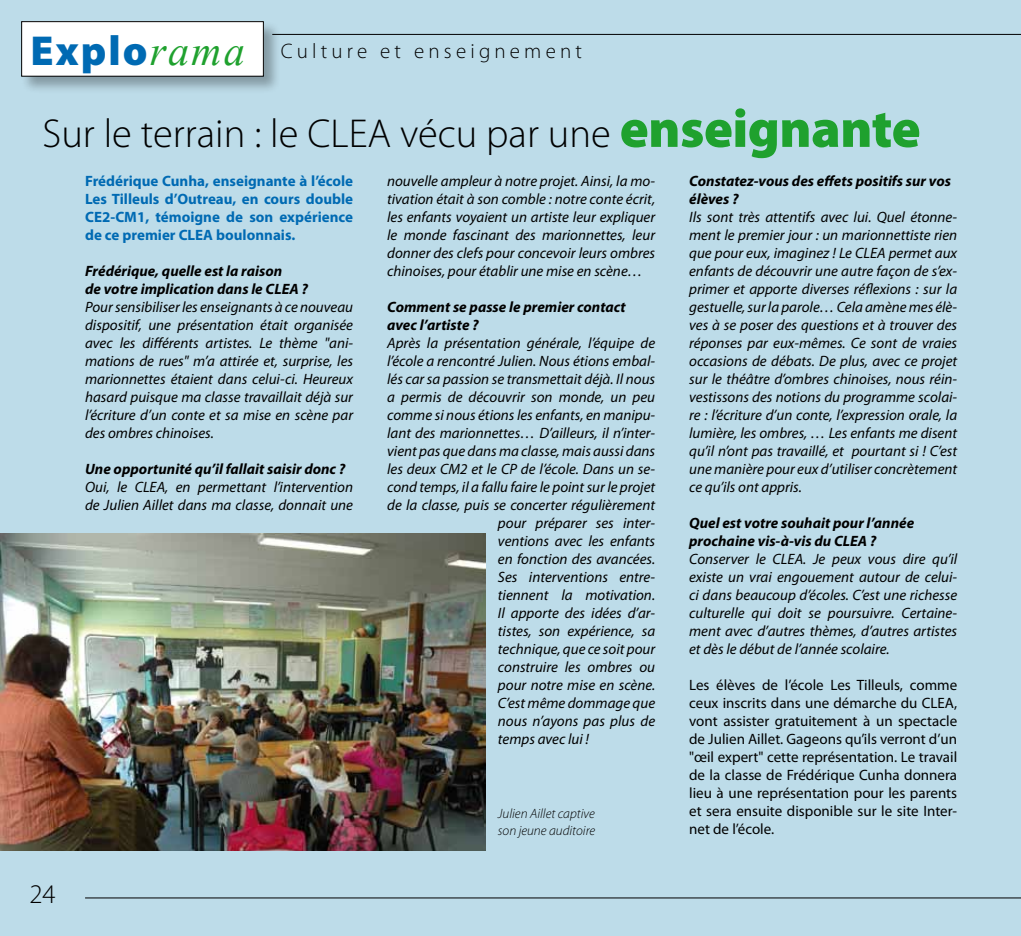
<style>
.page{position:relative;width:1021px;height:936px;background:#fff}
.page>*{position:absolute;margin:0;border:0;box-sizing:border-box;transform-origin:0 0}
.t1{font:300 40.5px "Myriad Pro";color:#000}
.t2{font:300 27px "Myriad Pro";color:#000}
.t3{font:300 21px "Myriad Pro";letter-spacing:.2em;color:#000}
.t4{font:italic 15px/18px "Myriad Pro";color:#000;text-align:justify}
.t5{font:15px/18px "Myriad Pro";color:#000;text-align:justify}
.t6{font:italic 700 15px/18px "Myriad Pro";color:#000}
.t7{font:700 15px/18px "Myriad Pro";color:#006ab3;text-align:justify}
.t8{font:italic 300 13.5px/16.5px "Myriad Pro";color:#000}
.s1{font-weight:900;font-size:42px;color:#006ab3}
.s2{font-family:"Times New Roman";font-weight:400;font-style:italic;font-size:42px;color:#1fa12e}
.s3{font-weight:900;font-size:54px;color:#1fa12e}
</style>
<div class="page">
<div style="left:0;top:0;width:1020px;height:935px;background:#bddce9"></div>
<hr style="left:85px;top:897px;width:935px;height:1px;background:#000">
<img style="left:0;top:533px;width:485px;height:317px">
<hr style="left:272px;top:34px;width:748px;height:1px;background:#000">
<div style="left:20px;top:20px;width:261px;height:74px;background:#000;opacity:.3"></div>
<div style="left:22px;top:22px;width:241px;height:54px;background:#fff"></div>
<div style="left:21px;top:21px;width:243px;height:56px;border:1px solid #000"></div>
<h3 class="t3" style="left:31px;top:39px;width:553px"><span class="s1">Explo</span><span class="s2">rama</span> Culture et enseignement</h3>
<h1 class="t1" style="left:43px;top:109px;width:879px">Sur le terrain : le CLEA vécu par une <span class="s3">enseignante</span></h1>
<p class="t7" style="left:85px;top:171px;width:269px">Frédérique Cunha, enseignante à l’école Les Tilleuls d’Outreau, en cours double CE2-CM1, témoigne de son expérience de ce premier CLEA boulonnais.</p>
<p class="t6" style="left:85px;top:261px;width:224px">Frédérique, quelle est la raison<br>de votre implication dans le CLEA ?</p>
<p class="t4" style="left:85px;top:297px;width:269px">Pour sensibiliser les enseignants à ce nouveau dispositif, une présentation était organisée avec les différents artistes. Le thème "ani&shy;mations de rues" m’a attirée et, surprise, les marionnettes étaient dans celui-ci. Heureux hasard puisque ma classe travaillait déjà sur l’écriture d’un conte et sa mise en scène par des ombres chinoises.</p>
<p class="t6" style="left:85px;top:459px;width:262px">Une opportunité qu’il fallait saisir donc ?</p>
<p class="t4" style="left:85px;top:477px;width:269px">Oui, le CLEA, en permettant l’intervention de Julien Aillet dans ma classe, donnait une</p>
<p class="t6" style="left:689px;top:171px;width:263px">Constatez-vous des effets positifs sur vos élèves ?</p>
<p class="t4" style="left:689px;top:207px;width:269px">Ils sont très attentifs avec lui. Quel étonne&shy;ment le premier jour : un marionnettiste rien que pour eux, imaginez ! Le CLEA permet aux enfants de découvrir une autre façon de s’ex&shy;primer et apporte diverses réflexions : sur la gestuelle, sur la parole… Cela amène mes élè&shy;ves à se poser des questions et à trouver des réponses par eux-mêmes. Ce sont de vraies occasions de débats. De plus, avec ce projet sur le théâtre d’ombres chinoises, nous réin&shy;vestissons des notions du programme scolai&shy;re : l’écriture d’un conte, l’expression orale, la lumière, les ombres, … Les enfants me disent qu’il n’ont pas travaillé, et pourtant si ! C’est une manière pour eux d’utiliser concrètement ce qu’ils ont appris.</p>
<p class="t6" style="left:689px;top:513px;width:226px">Quel est votre souhait pour l’année prochaine vis-à-vis du CLEA ?</p>
<p class="t4" style="left:689px;top:549px;width:269px">Conserver le CLEA. Je peux vous dire qu’il existe un vrai engouement autour de celui&shy;ci dans beaucoup d’écoles. C’est une richesse culturelle qui doit se poursuivre. Certaine&shy;ment avec d’autres thèmes, d’autres artistes et dès le début de l’année scolaire.</p>
<p class="t5" style="left:689px;top:675px;width:269px">Les élèves de l’école Les Tilleuls, comme ceux inscrits dans une démarche du CLEA, vont assister gratuitement à un spectacle de Julien Aillet. Gageons qu’ils verront d’un "œil expert" cette représentation. Le travail de la classe de Frédérique Cunha donnera lieu à une représentation pour les parents et sera ensuite disponible sur le site Inter&shy;net de l’école.</p>
<p class="t4" style="left:387px;top:171px;width:269px">nouvelle ampleur à notre projet. Ainsi, la mo&shy;tivation était à son comble : notre conte écrit, les enfants voyaient un artiste leur expliquer le monde fascinant des marionnettes, leur donner des clefs pour concevoir leurs ombres chinoises, pour établir une mise en scène…</p>
<p class="t6" style="left:387px;top:297px;width:240px">Comment se passe le premier contact avec l’artiste ?</p>
<p class="t4" style="left:387px;top:333px;width:269px">Après la présentation générale, l’équipe de</p>
<p class="t4" style="left:387px;top:351px;width:269px">l’école a rencontré Julien. Nous étions embal-</p>
<p class="t4" style="left:387px;top:369px;width:269px">lés car sa passion se transmettait déjà. Il nous</p>
<p class="t4" style="left:387px;top:387px;width:269px">a permis de découvrir son monde, un peu</p>
<p class="t4" style="left:387px;top:405px;width:269px">comme si nous étions les enfants, en manipu-</p>
<p class="t4" style="left:387px;top:423px;width:269px">lant des marionnettes… D’ailleurs, il n’inter-</p>
<p class="t4" style="left:387px;top:441px;width:269px">vient pas que dans ma classe, mais aussi dans</p>
<p class="t4" style="left:387px;top:459px;width:269px">les deux CM2 et le CP de l’école. Dans un se-</p>
<p class="t4" style="left:387px;top:477px;width:269px">cond temps, il a fallu faire le point sur le projet</p>
<p class="t4" style="left:387px;top:495px;width:269px">de la classe, puis se concerter régulièrement</p>
<p class="t4" style="left:498px;top:513px;width:159px">pour préparer ses inter-</p>
<p class="t4" style="left:498px;top:531px;width:159px">ventions avec les enfants</p>
<p class="t4" style="left:498px;top:549px;width:159px">en fonction des avancées.</p>
<p class="t4" style="left:498px;top:567px;width:159px">Ses interventions entre-</p>
<p class="t4" style="left:498px;top:585px;width:159px">tiennent la motivation.</p>
<p class="t4" style="left:498px;top:603px;width:159px">Il apporte des idées d’ar-</p>
<p class="t4" style="left:498px;top:621px;width:159px">tistes, son expérience, sa</p>
<p class="t4" style="left:498px;top:639px;width:159px">technique, que ce soit pour</p>
<p class="t4" style="left:498px;top:657px;width:159px">construire les ombres ou</p>
<p class="t4" style="left:498px;top:675px;width:159px">pour notre mise en scène.</p>
<p class="t4" style="left:498px;top:693px;width:159px">C’est même dommage que</p>
<p class="t4" style="left:498px;top:711px;width:159px">nous n’ayons pas plus de</p>
<p class="t4" style="left:498px;top:729px;width:93px">temps avec lui !</p>
<p class="t8" style="left:498px;top:805px;width:99px">Julien Aillet captive son jeune auditoire</p>
<h2 class="t2" style="left:29px;top:877px;width:28px">24</h2>
</div>
